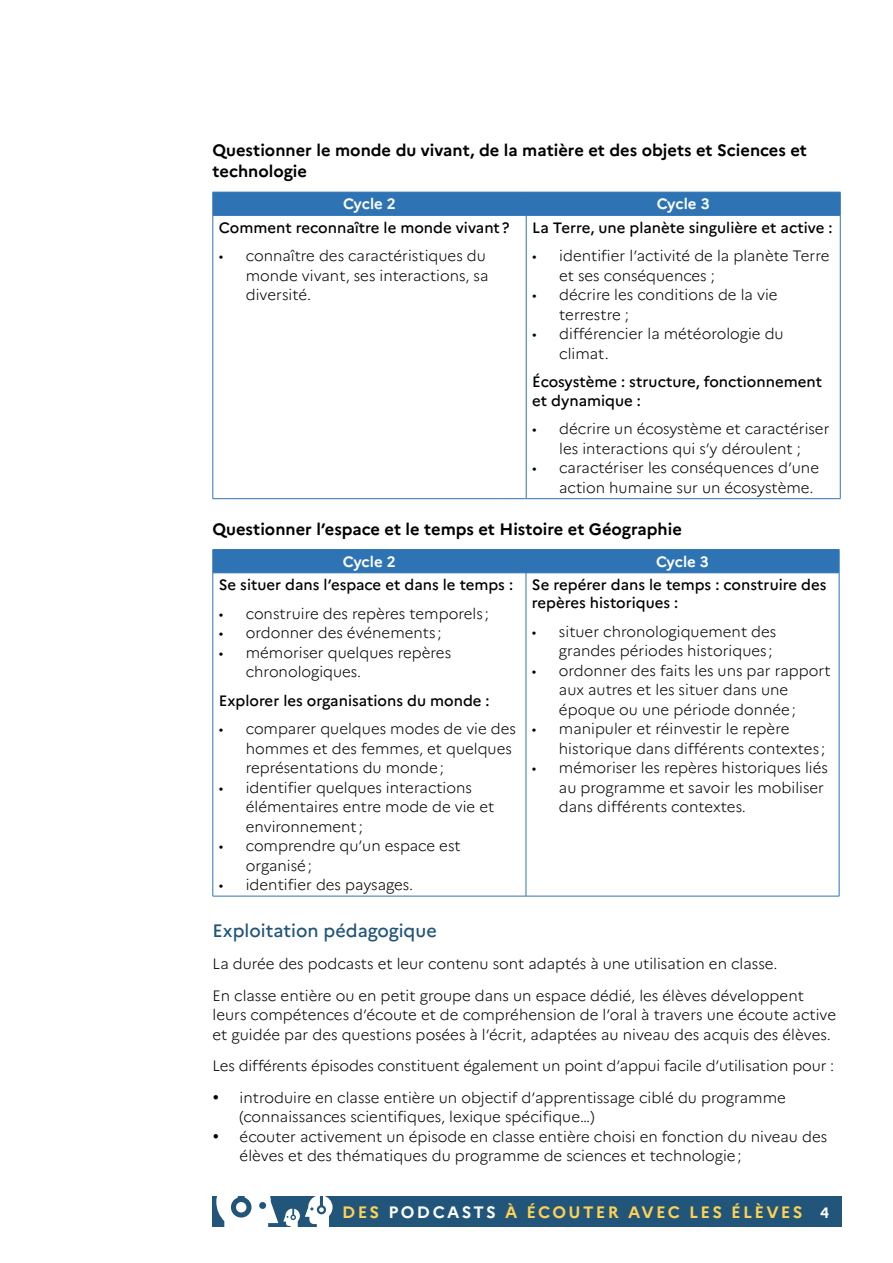
<style>
.page{position:relative;width:893px;height:1263px;background:#fff}
.page>*{position:absolute;margin:0;border:0;box-sizing:border-box;transform-origin:0 0}
.t1{font:500 18px "Marianne";color:#22557a}
.t2{font:700 16.5px/21px "Marianne";color:#000}
.t3{font:700 16.5px "Marianne";letter-spacing:.14em;color:#ffd153}
.t4{font:300 15px/19.5px "Marianne";color:#000}
.t5{font:500 15px/19.5px "Marianne";color:#000}
.t6{font:700 15px "Marianne";letter-spacing:-.005em;color:#fff}
.s1{color:#fff}
.s2{font-size:15px;color:#fff}
</style>
<div class="page">
<div style="left:213px;top:1197px;width:629px;height:30px;background:#22557a"></div>
<svg style="left:216px;top:1196px;width:117px;height:31px"></svg>
<div style="left:213px;top:192px;width:628px;height:23px;background:#2e74b5"></div>
<hr style="left:213px;top:216px;width:1px;height:282px;background:#2e74b5">
<hr style="left:213px;top:215px;width:313px;height:1px;background:#2e74b5">
<hr style="left:213px;top:498px;width:313px;height:1px;background:#2e74b5">
<hr style="left:526px;top:216px;width:1px;height:282px;background:#2e74b5">
<hr style="left:526px;top:215px;width:314px;height:1px;background:#2e74b5">
<hr style="left:840px;top:216px;width:1px;height:282px;background:#2e74b5">
<hr style="left:526px;top:498px;width:314px;height:1px;background:#2e74b5">
<hr style="left:213px;top:549px;width:313px;height:1px;background:#2e74b5">
<hr style="left:526px;top:549px;width:313px;height:1px;background:#2e74b5">
<div style="left:213px;top:550px;width:627px;height:23px;background:#2e74b5"></div>
<hr style="left:213px;top:573px;width:1px;height:323px;background:#2e74b5">
<hr style="left:213px;top:572px;width:313px;height:1px;background:#2e74b5">
<hr style="left:213px;top:896px;width:313px;height:1px;background:#2e74b5">
<hr style="left:526px;top:573px;width:1px;height:323px;background:#2e74b5">
<hr style="left:526px;top:572px;width:313px;height:1px;background:#2e74b5">
<hr style="left:839px;top:573px;width:1px;height:323px;background:#2e74b5">
<hr style="left:526px;top:896px;width:313px;height:1px;background:#2e74b5">
<p class="t2" style="left:213px;top:140px;width:596px">Questionner le monde du vivant, de la matière et des objets et Sciences et technologie</p>
<p class="t6" style="left:343px;top:195px;width:54px">Cycle 2</p>
<p class="t6" style="left:657px;top:195px;width:54px">Cycle 3</p>
<p class="t5" style="left:219px;top:217px;width:292px">Comment reconnaître le monde vivant?</p>
<p class="t4" style="left:246px;top:246px;width:244px;text-indent:-27px">• connaître des caractéristiques du monde vivant, ses interactions, sa diversité.</p>
<p class="t5" style="left:532px;top:217px;width:302px">La Terre, une planète singulière et active :</p>
<p class="t4" style="left:559px;top:246px;width:272px;text-indent:-27px">• identifier l’activité de la planète Terre et ses conséquences ;</p>
<p class="t4" style="left:559px;top:285px;width:220px;text-indent:-27px">• décrire les conditions de la vie terrestre ;</p>
<p class="t4" style="left:559px;top:324px;width:226px;text-indent:-27px">• différencier la météorologie du climat.</p>
<p class="t5" style="left:532px;top:371px;width:291px">Écosystème : structure, fonctionnement et dynamique :</p>
<p class="t4" style="left:532px;top:419px;width:299px;text-align:center">• décrire un écosystème et caractériser les interactions qui s’y déroulent ;</p>
<p class="t4" style="left:559px;top:458px;width:261px;text-indent:-27px">• caractériser les conséquences d’une action humaine sur un écosystème.</p>
<p class="t2" style="left:213px;top:518px;width:471px">Questionner l’espace et le temps et Histoire et Géographie</p>
<p class="t6" style="left:343px;top:552px;width:54px">Cycle 2</p>
<p class="t6" style="left:656px;top:552px;width:54px">Cycle 3</p>
<p class="t5" style="left:219px;top:575px;width:296px">Se situer dans l’espace et dans le temps :</p>
<p class="t4" style="left:219px;top:603px;width:271px">• construire des repères temporels ;</p>
<p class="t4" style="left:219px;top:623px;width:224px">• ordonner des événements ;</p>
<p class="t4" style="left:246px;top:642px;width:207px;text-indent:-27px">• mémoriser quelques repères chronologiques.</p>
<p class="t5" style="left:219px;top:690px;width:272px">Explorer les organisations du monde :</p>
<p class="t4" style="left:246px;top:719px;width:272px;text-indent:-27px">• comparer quelques modes de vie des hommes et des femmes, et quelques représentations du monde;</p>
<p class="t4" style="left:246px;top:777px;width:250px;text-indent:-27px">• identifier quelques interactions élémentaires entre mode de vie et environnement ;</p>
<p class="t4" style="left:246px;top:836px;width:216px;text-indent:-27px">• comprendre qu’un espace est organisé;</p>
<p class="t4" style="left:219px;top:875px;width:196px">• identifier des paysages.</p>
<p class="t5" style="left:532px;top:576px;width:296px;line-height:18px">Se repérer dans le temps : construire des repères historiques :</p>
<p class="t4" style="left:532px;top:621px;width:246px;text-align:right">• situer chronologiquement des grandes périodes historiques ;</p>
<p class="t4" style="left:559px;top:660px;width:273px;text-indent:-27px">• ordonner des faits les uns par rapport aux autres et les situer dans une époque ou une période donnée;</p>
<p class="t4" style="left:559px;top:719px;width:268px;text-indent:-27px">• manipuler et réinvestir le repère historique dans différents contextes ;</p>
<p class="t4" style="left:559px;top:758px;width:271px;text-indent:-27px">• mémoriser les repères historiques liés au programme et savoir les mobiliser dans différents contextes.</p>
<p class="t1" style="left:213px;top:919px;width:226px">Exploitation pédagogique</p>
<p class="t4" style="left:213px;top:948px;width:593px;line-height:31.5px">La durée des podcasts et leur contenu sont adaptés à une utilisation en classe.<br>En classe entière ou en petit groupe dans un espace dédié, les élèves développent</p>
<p class="t4" style="left:213px;top:1005px;width:625px">leurs compétences d’écoute et de compréhension de l’oral à travers une écoute active et guidée par des questions posées à l’écrit, adaptées au niveau des acquis des élèves.</p>
<p class="t4" style="left:213px;top:1056px;width:623px">Les différents épisodes constituent également un point d’appui facile d’utilisation pour :</p>
<p class="t4" style="left:240px;top:1087px;width:548px;text-indent:-27px">• introduire en classe entière un objectif d’apprentissage ciblé du programme (connaissances scientifiques, lexique spécifique…)</p>
<p class="t4" style="left:240px;top:1126px;width:589px;text-indent:-27px">• écouter activement un épisode en classe entière choisi en fonction du niveau des élèves et des thématiques du programme de sciences et technologie;</p>
<p class="t3" style="left:342px;top:1202px;width:488px">DES <span class="s1">PODCASTS</span> À ÉCOUTER AVEC LES ÉLÈVES <span class="s2">4</span></p>
</div>
